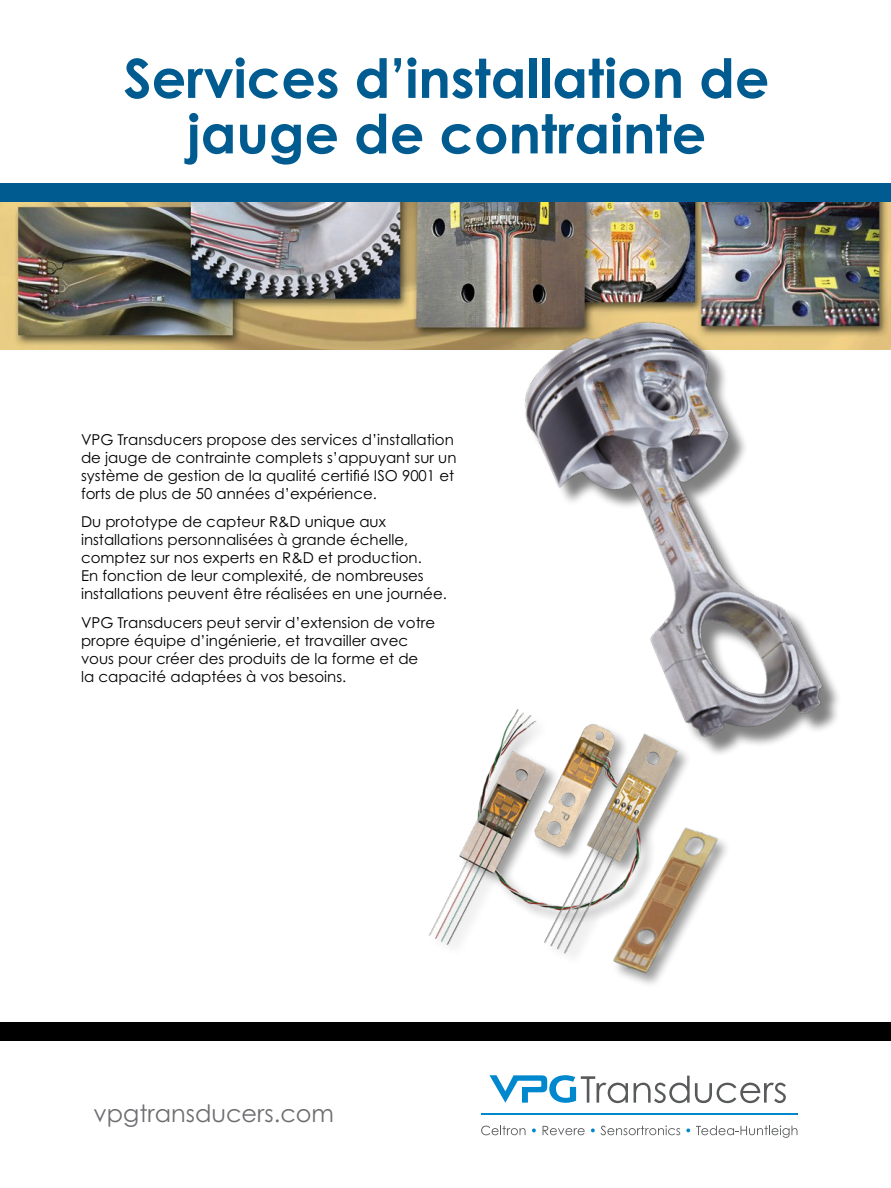
<style>
.page{position:relative;width:891px;height:1188px;background:#fff}
.page>*{position:absolute;margin:0;border:0;box-sizing:border-box;transform-origin:0 0}
.PT-header{font:700 54px/55.5px "Century Gothic Pro";color:#005c90;text-align:center}
.PL-url{font:24px "Century Gothic Pro";color:#6d6e71}
.PT-body{font:15px/18px "Century Gothic Pro";color:#000}
</style>
<div class="page">
<div style="left:0;top:1022px;width:891px;height:19px;background:#000"></div>
<img style="left:0;top:202px;width:891px;height:147px">
<div style="left:0;top:183px;width:891px;height:19px;background:#005c90"></div>
<svg style="left:489px;top:1075px;width:139px;height:28px"></svg>
<svg style="left:634px;top:1076px;width:152px;height:27px"></svg>
<svg style="left:481px;top:1126px;width:45px;height:9px"></svg>
<svg style="left:532px;top:1128px;width:4px;height:4px"></svg>
<svg style="left:543px;top:1126px;width:42px;height:9px"></svg>
<svg style="left:591px;top:1128px;width:4px;height:4px"></svg>
<svg style="left:601px;top:1125px;width:79px;height:10px"></svg>
<svg style="left:686px;top:1128px;width:4px;height:4px"></svg>
<svg style="left:696px;top:1125px;width:101px;height:13px"></svg>
<hr style="left:481px;top:1113px;width:316px;height:2px;background:#0088ce">
<img style="left:393px;top:256px;width:498px;height:498px">
<div style="left:429px;top:710px;width:264px;height:257px;background:#000;opacity:.4"></div>
<img style="left:420px;top:702px;width:265px;height:260px">
<img style="left:590px;top:819px;width:137px;height:166px">
<p class="PT-header" style="left:124px;top:49px;width:647px">Services d’installation de jauge de contrainte</p>
<p class="PT-body" style="left:81px;top:430px;width:377px">VPG Transducers propose des services d’installation de jauge de contrainte complets s’appuyant sur un système de gestion de la qualité certifié ISO 9001 et forts de plus de 50 années d’expérience.</p>
<p class="PT-body" style="left:81px;top:513px;width:367px">Du prototype de capteur R&amp;D unique aux installations personnalisées à grande échelle, comptez sur nos experts en R&amp;D et production.<br>En fonction de leur complexité, de nombreuses installations peuvent être réalisées en une journée.</p>
<p class="PT-body" style="left:81px;top:614px;width:356px">VPG Transducers peut servir d’extension de votre propre équipe d’ingénierie, et travailler avec vous pour créer des produits de la forme et de la capacité adaptées à vos besoins.</p>
<p class="PL-url" style="left:94px;top:1099px;width:242px">vpgtransducers.com</p>
</div>
